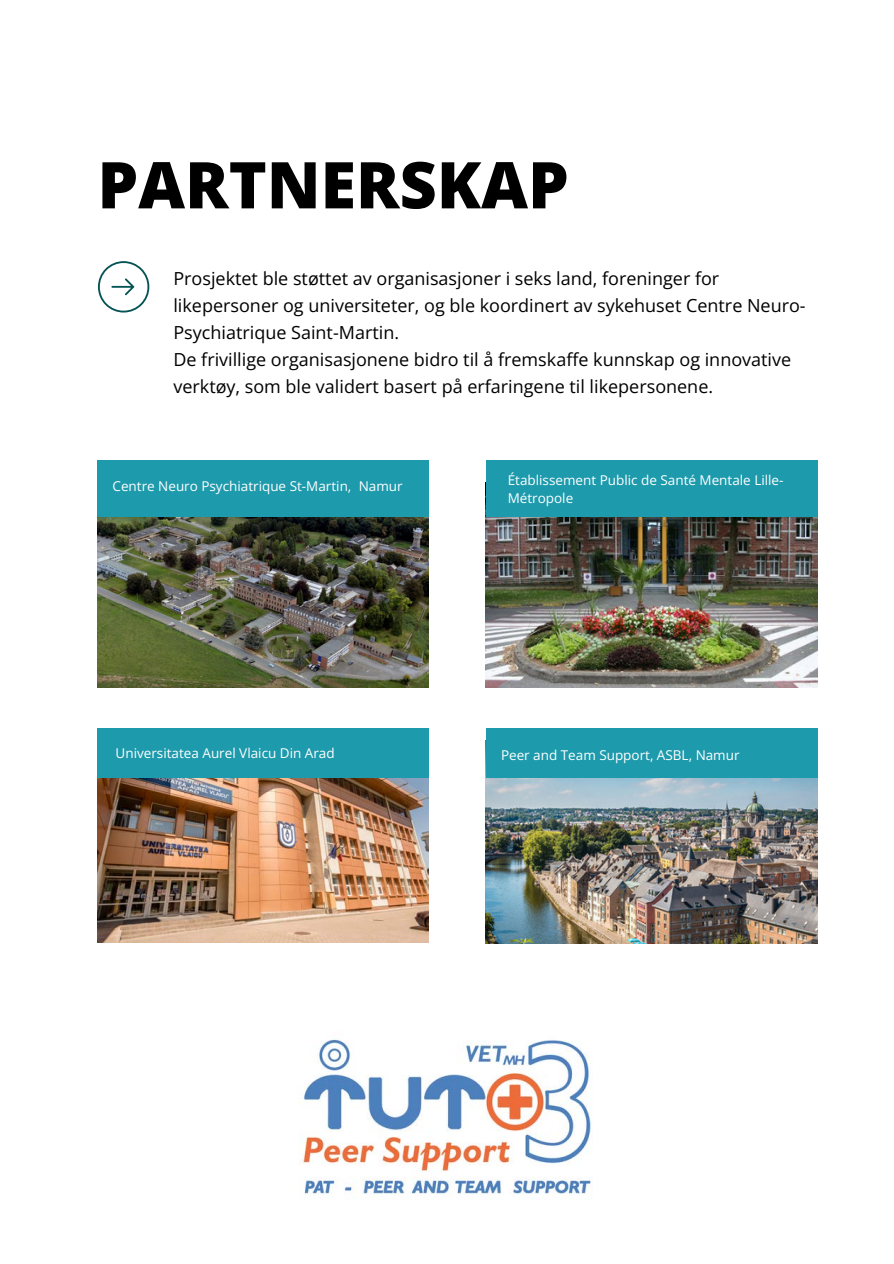
<style>
.page{position:relative;width:894px;height:1264px;background:#fff}
.page>*{position:absolute;margin:0;border:0;box-sizing:border-box;transform-origin:0 0}
.t1{font:800 64.5px "Open Sans";color:#000}
.t2{font:18px/27px "Open Sans";color:#000}
.t3{font:13.5px/18px "Open Sans";color:#fff}
</style>
<div class="page">
<img style="left:97px;top:517px;width:331px;height:170px">
<img style="left:97px;top:778px;width:331px;height:164px">
<img style="left:486px;top:517px;width:330px;height:170px">
<img style="left:486px;top:778px;width:330px;height:165px">
<div style="left:97px;top:460px;width:331px;height:57px;background:#1d9aac"></div>
<svg style="left:98px;top:261px;width:52px;height:52px"></svg>
<div style="left:97px;top:728px;width:331px;height:50px;background:#1d9aac"></div>
<div style="left:486px;top:728px;width:331px;height:50px;background:#1d9aac"></div>
<div style="left:486px;top:460px;width:331px;height:57px;background:#1d9aac"></div>
<img style="left:301px;top:1039px;width:290px;height:160px">
<h1 class="t1" style="left:97px;top:139px;width:472px">PARTNERSKAP</h1>
<h2 class="t2" style="left:173px;top:265px;width:633px">Prosjektet ble støttet av organisasjoner i seks land, foreninger for likepersoner og universiteter, og ble koordinert av sykehuset Centre Neuro-Psychiatrique Saint-Martin.<br>De frivillige organisasjonene bidro til å fremskaffe kunnskap og innovative verktøy, som ble validert basert på erfaringene til likepersonene.</h2>
<p class="t3" style="left:112px;top:477px;width:291px">Centre Neuro Psychiatrique St-Martin, Namur</p>
<p class="t3" style="left:115px;top:743px;width:220px">Universitatea Aurel Vlaicu Din Arad</p>
<p class="t3" style="left:507px;top:471px;width:277px">Établissement Public de Santé Mentale Lille-<br>Métropole</p>
<p class="t3" style="left:501px;top:745px;width:240px">Peer and Team Support, ASBL, Namur</p>
</div>
